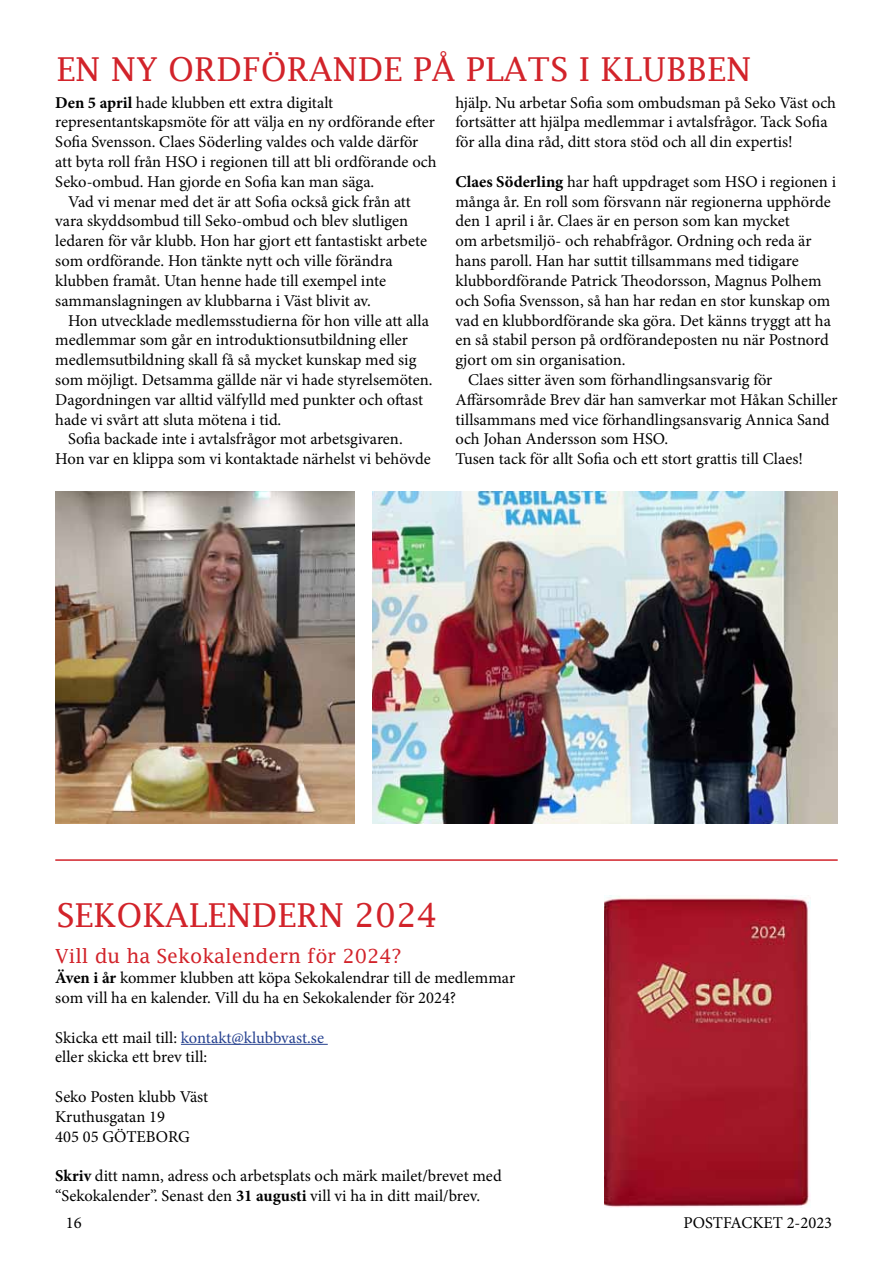
<style>
.page{position:relative;width:893px;height:1263px;background:#fff}
.page>*{position:absolute;margin:0;border:0;box-sizing:border-box;transform-origin:0 0}
.t1{font:33px "Lucida Fax";color:#d2232a}
.t2{font:19.5px "Lucida Fax";color:#d2232a}
.t3{font:16.5px/19.8px "Minion Pro";color:#000}
.s1{font-weight:700}
.s2{color:#25408f}
</style>
<div class="page">
<img style="left:372px;top:491px;width:466px;height:332px">
<img style="left:55px;top:491px;width:299px;height:332px">
<img style="left:605px;top:895px;width:205px;height:313px">
<hr style="left:55px;top:859px;width:783px;height:2px;background:#d2232a">
<hr style="left:181px;top:1044px;width:147px;height:1px;background:#25408f">
<h1 class="t1" style="left:56px;top:50px;width:696px">EN NY ORDFÖRANDE PÅ PLATS I KLUBBEN</h1>
<p class="t3" style="left:55px;top:93px;width:280px"><span class="s1">Den 5 april</span> hade klubben ett extra digitalt</p>
<p class="t3" style="left:55px;top:112px;width:381px">representantskapsmöte för att välja en ny ordförande efter</p>
<p class="t3" style="left:55px;top:132px;width:365px">Sofia Svensson. Claes Söderling valdes och valde därför</p>
<p class="t3" style="left:55px;top:152px;width:383px">att byta roll från HSO i regionen till att bli ordförande och</p>
<p class="t3" style="left:55px;top:172px;width:321px">Seko-ombud. Han gjorde en Sofia kan man säga.</p>
<p class="t3" style="left:68px;top:192px;width:344px">Vad vi menar med det är att Sofia också gick från att</p>
<p class="t3" style="left:55px;top:211px;width:354px">vara skyddsombud till Seko-ombud och blev slutligen</p>
<p class="t3" style="left:55px;top:231px;width:373px">ledaren för vår klubb. Hon har gjort ett fantastiskt arbete</p>
<p class="t3" style="left:55px;top:251px;width:339px">som ordförande. Hon tänkte nytt och ville förändra</p>
<p class="t3" style="left:55px;top:271px;width:332px">klubben framåt. Utan henne hade till exempel inte</p>
<p class="t3" style="left:55px;top:291px;width:317px">sammanslagningen av klubbarna i Väst blivit av.</p>
<p class="t3" style="left:68px;top:310px;width:362px">Hon utvecklade medlemsstudierna för hon ville att alla</p>
<p class="t3" style="left:55px;top:330px;width:354px">medlemmar som går en introduktionsutbildning eller</p>
<p class="t3" style="left:55px;top:350px;width:363px">medlemsutbildning skall få så mycket kunskap med sig</p>
<p class="t3" style="left:55px;top:370px;width:379px">som möjligt. Detsamma gällde när vi hade styrelsemöten.</p>
<p class="t3" style="left:55px;top:390px;width:369px">Dagordningen var alltid välfylld med punkter och oftast</p>
<p class="t3" style="left:55px;top:409px;width:228px">hade vi svårt att sluta mötena i tid.</p>
<p class="t3" style="left:68px;top:429px;width:336px">Sofia backade inte i avtalsfrågor mot arbetsgivaren.</p>
<p class="t3" style="left:55px;top:449px;width:377px">Hon var en klippa som vi kontaktade närhelst vi behövde</p>
<p class="t3" style="left:455px;top:93px;width:382px">hjälp. Nu arbetar Sofia som ombudsman på Seko Väst och fortsätter att hjälpa medlemmar i avtalsfrågor. Tack Sofia för alla dina råd, ditt stora stöd och all din expertis!</p>
<p class="t3" style="left:455px;top:172px;width:382px"><span class="s1">Claes Söderling</span> har haft uppdraget som HSO i regionen i</p>
<p class="t3" style="left:455px;top:192px;width:377px">många år. En roll som försvann när regionerna upphörde</p>
<p class="t3" style="left:455px;top:211px;width:336px">den 1 april i år. Claes är en person som kan mycket</p>
<p class="t3" style="left:455px;top:231px;width:358px">om arbetsmiljö- och rehabfrågor. Ordning och reda är</p>
<p class="t3" style="left:455px;top:251px;width:345px">hans paroll. Han har suttit tillsammans med tidigare</p>
<p class="t3" style="left:455px;top:271px;width:368px">klubbordförande Patrick Theodorsson, Magnus Polhem</p>
<p class="t3" style="left:455px;top:291px;width:376px">och Sofia Svensson, så han har redan en stor kunskap om</p>
<p class="t3" style="left:455px;top:310px;width:377px">vad en klubbordförande ska göra. Det känns tryggt att ha</p>
<p class="t3" style="left:455px;top:330px;width:375px">en så stabil person på ordförandeposten nu när Postnord</p>
<p class="t3" style="left:455px;top:350px;width:172px">gjort om sin organisation.</p>
<p class="t3" style="left:468px;top:370px;width:306px">Claes sitter även som förhandlingsansvarig för</p>
<p class="t3" style="left:455px;top:390px;width:384px">Affärsområde Brev där han samverkar mot Håkan Schiller</p>
<p class="t3" style="left:455px;top:409px;width:376px">tillsammans med vice förhandlingsansvarig Annica Sand</p>
<p class="t3" style="left:455px;top:429px;width:214px">och Johan Andersson som HSO.</p>
<p class="t3" style="left:455px;top:449px;width:349px">Tusen tack för allt Sofia och ett stort grattis till Claes!</p>
<h1 class="t1" style="left:56px;top:896px;width:383px">SEKOKALENDERN 2024</h1>
<p class="t2" style="left:55px;top:945px;width:348px">Vill du ha Sekokalendern för 2024?</p>
<p class="t3" style="left:55px;top:968px;width:461px"><span class="s1">Även i år</span> kommer klubben att köpa Sekokalendrar till de medlemmar som vill ha en kalender. Vill du ha en Sekokalender för 2024?</p>
<p class="t3" style="left:55px;top:1027px;width:270px">Skicka ett mail till: <span class="s2">kontakt@klubbvast.se </span>eller skicka ett brev till:</p>
<p class="t3" style="left:55px;top:1087px;width:155px">Seko Posten klubb Väst<br>Kruthusgatan 19<br>405 05 GÖTEBORG</p>
<p class="t3" style="left:55px;top:1166px;width:448px"><span class="s1">Skriv</span> ditt namn, adress och arbetsplats och märk mailet/brevet med “Sekokalender”. Senast den <span class="s1">31 augusti</span> vill vi ha in ditt mail/brev.</p>
<p class="t3" style="left:66px;top:1213px;width:17px">16</p>
<p class="t3" style="left:684px;top:1213px;width:150px">POSTFACKET 2-2023</p>
</div>
